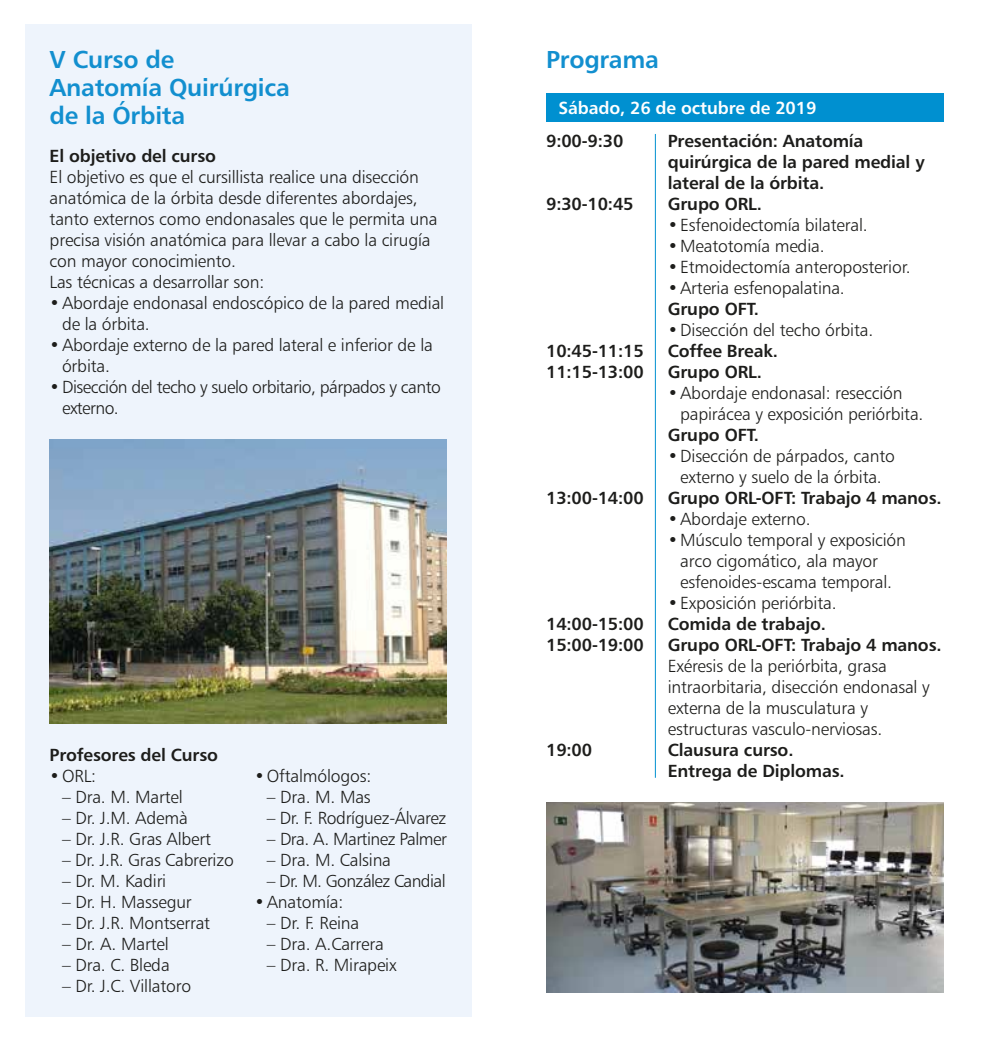
<style>
.page{position:relative;width:993px;height:1042px;background:#fff}
.page>*{position:absolute;margin:0;border:0;box-sizing:border-box;transform-origin:0 0}
.t1{font:24.5px/28px "Humanist 777 BT Bold B";letter-spacing:-.01em;color:#128fcf}
.t2{font:17.5px/21px "Humanist 777 BT Light B";letter-spacing:-.01em;color:#1d1d1b}
.t3{font:17.5px/21px "Humanist 777 BT Bold B";letter-spacing:-.01em;color:#1d1d1b}
.t4{font:17.5px/21px "Humanist 777 BT Light B";letter-spacing:-.03em;color:#1d1d1b}
.t5{font:17.5px "Humanist 777 BT Bold B";letter-spacing:-.01em;color:#fff}
.t6{font:17.5px "Humanist 777 BT Light B";letter-spacing:-.035em;color:#1d1d1b}
</style>
<div class="page">
<div style="left:25px;top:25px;width:446px;height:992px;background:#eef4fc"></div>
<div style="left:546px;top:93px;width:397px;height:29px;background:#0090d0"></div>
<hr style="left:654px;top:134px;width:1px;height:644px;background:#0090d0">
<img style="left:50px;top:439px;width:396px;height:284px">
<img style="left:546px;top:802px;width:397px;height:190px">
<h1 class="t1" style="left:50px;top:45px;width:242px">V Curso de<br>Anatomía Quirúrgica de la Órbita</h1>
<p class="t3" style="left:50px;top:145px;width:168px">El objetivo del curso</p>
<p class="t2" style="left:50px;top:166px;width:389px">El objetivo es que el cursillista realice una disección anatómica de la órbita desde diferentes abordajes, tanto externos como endonasales que le permita una precisa visión anatómica para llevar a cabo la cirugía con mayor conocimiento.<br>Las técnicas a desarrollar son:</p>
<p class="t2" style="left:62px;top:292px;width:383px;text-indent:-12px">• Abordaje endonasal endoscópico de la pared medial de la órbita.</p>
<p class="t2" style="left:62px;top:334px;width:372px;text-indent:-12px">• Abordaje externo de la pared lateral e inferior de la órbita.</p>
<p class="t4" style="left:62px;top:376px;width:380px;text-indent:-12px">• Disección del techo y suelo orbitario, párpados y canto externo.</p>
<p class="t3" style="left:50px;top:744px;width:170px">Profesores del Curso</p>
<p class="t2" style="left:50px;top:765px;width:48px">• ORL:</p>
<p class="t2" style="left:62px;top:786px;width:122px">– Dra. M. Martel</p>
<p class="t2" style="left:62px;top:807px;width:127px">– Dr. J.M. Ademà</p>
<p class="t2" style="left:62px;top:828px;width:150px">– Dr. J.R. Gras Albert</p>
<p class="t2" style="left:62px;top:849px;width:173px">– Dr. J.R. Gras Cabrerizo</p>
<p class="t2" style="left:62px;top:870px;width:106px">– Dr. M. Kadiri</p>
<p class="t2" style="left:62px;top:891px;width:131px">– Dr. H. Massegur</p>
<p class="t2" style="left:62px;top:912px;width:150px">– Dr. J.R. Montserrat</p>
<p class="t2" style="left:62px;top:933px;width:108px">– Dr. A. Martel</p>
<p class="t2" style="left:62px;top:954px;width:109px">– Dra. C. Bleda</p>
<p class="t2" style="left:62px;top:975px;width:130px">– Dr. J.C. Villatoro</p>
<p class="t2" style="left:254px;top:765px;width:118px">• Oftalmólogos:</p>
<p class="t2" style="left:267px;top:786px;width:105px">– Dra. M. Mas</p>
<p class="t2" style="left:267px;top:807px;width:181px">– Dr. F. Rodríguez-Álvarez</p>
<p class="t4" style="left:267px;top:828px;width:181px">– Dra. A. Martinez Palmer</p>
<p class="t2" style="left:267px;top:849px;width:126px">– Dra. M. Calsina</p>
<p class="t6" style="left:267px;top:870px;width:180px">– Dr. M. González Candial</p>
<p class="t2" style="left:254px;top:891px;width:90px">• Anatomía:</p>
<p class="t2" style="left:267px;top:912px;width:94px">– Dr. F. Reina</p>
<p class="t2" style="left:267px;top:933px;width:118px">– Dra. A.Carrera</p>
<p class="t2" style="left:267px;top:954px;width:131px">– Dra. R. Mirapeix</p>
<h1 class="t1" style="left:546px;top:45px;width:114px">Programa</h1>
<p class="t5" style="left:558px;top:96px;width:259px">Sábado, 26 de octubre de 2019</p>
<p class="t3" style="left:546px;top:130px;width:79px">9:00-9:30</p>
<p class="t3" style="left:667px;top:130px;width:258px">Presentación: Anatomía quirúrgica de la pared medial y lateral de la órbita.</p>
<p class="t3" style="left:546px;top:193px;width:89px">9:30-10:45</p>
<p class="t3" style="left:667px;top:193px;width:96px">Grupo ORL.</p>
<p class="t2" style="left:667px;top:214px;width:201px">• Esfenoidectomía bilateral.</p>
<p class="t2" style="left:667px;top:235px;width:158px">• Meatotomía media.</p>
<p class="t2" style="left:667px;top:256px;width:244px">• Etmoidectomía anteroposterior.</p>
<p class="t2" style="left:667px;top:277px;width:178px">• Arteria esfenopalatina.</p>
<p class="t3" style="left:667px;top:298px;width:93px">Grupo OFT.</p>
<p class="t2" style="left:667px;top:319px;width:207px">• Disección del techo órbita.</p>
<p class="t3" style="left:546px;top:340px;width:99px">10:45-11:15</p>
<p class="t3" style="left:667px;top:340px;width:112px">Coffee Break.</p>
<p class="t3" style="left:546px;top:361px;width:99px">11:15-13:00</p>
<p class="t3" style="left:667px;top:361px;width:96px">Grupo ORL.</p>
<p class="t2" style="left:680px;top:382px;width:245px;text-indent:-12px">• Abordaje endonasal: resección papirácea y exposición periórbita.</p>
<p class="t3" style="left:667px;top:424px;width:93px">Grupo OFT.</p>
<p class="t2" style="left:667px;top:445px;width:228px;text-align:center">• Disección de párpados, canto externo y suelo de la órbita.</p>
<p class="t3" style="left:546px;top:487px;width:99px">13:00-14:00</p>
<p class="t3" style="left:667px;top:487px;width:275px">Grupo ORL-OFT: Trabajo 4 manos.</p>
<p class="t2" style="left:667px;top:508px;width:144px">• Abordaje externo.</p>
<p class="t2" style="left:680px;top:529px;width:227px;text-indent:-12px">• Músculo temporal y exposición arco cigomático, ala mayor esfenoides-escama temporal.</p>
<p class="t2" style="left:667px;top:592px;width:170px">• Exposición periórbita.</p>
<p class="t3" style="left:546px;top:613px;width:99px">14:00-15:00</p>
<p class="t3" style="left:667px;top:613px;width:160px">Comida de trabajo.</p>
<p class="t3" style="left:546px;top:634px;width:99px">15:00-19:00</p>
<p class="t3" style="left:667px;top:634px;width:275px">Grupo ORL-OFT: Trabajo 4 manos.</p>
<p class="t2" style="left:667px;top:655px;width:263px">Exéresis de la periórbita, grasa intraorbitaria, disección endonasal y externa de la musculatura y estructuras vasculo-nerviosas.</p>
<p class="t3" style="left:546px;top:739px;width:48px">19:00</p>
<p class="t3" style="left:667px;top:739px;width:178px">Clausura curso.<br>Entrega de Diplomas.</p>
</div>
